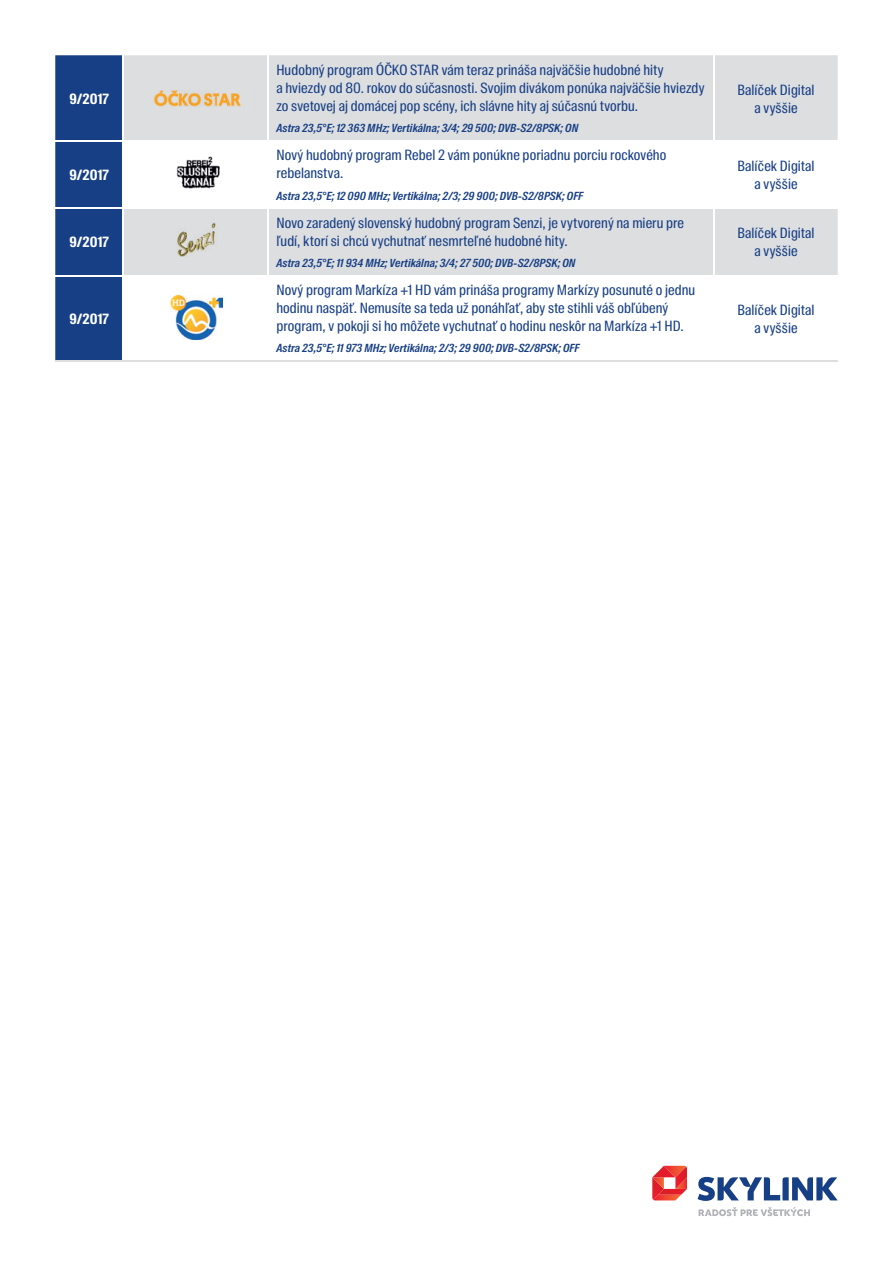
<style>
.page{position:relative;width:893px;height:1263px;background:#fff}
.page>*{position:absolute;margin:0;border:0;box-sizing:border-box;transform-origin:0 0}
.t1{font:14.25px/18px "Suisse Intl Cond";letter-spacing:.005em;color:#173f85}
.t2{font:700 14.25px "Suisse Intl Cond";letter-spacing:.005em;color:#fff}
.t3{font:italic 600 11.25px "Suisse Intl Cond";letter-spacing:.01em;color:#173f85}
</style>
<div class="page">
<svg style="left:699px;top:1207px;width:111px;height:9px"></svg>
<svg style="left:698px;top:1177px;width:140px;height:24px"></svg>
<svg style="left:652px;top:1166px;width:35px;height:34px"></svg>
<div style="left:55px;top:55px;width:67px;height:305px;background:#173f85"></div>
<div style="left:124px;top:55px;width:714px;height:85px;background:#dddee0"></div>
<div style="left:124px;top:209px;width:714px;height:66px;background:#dddee0"></div>
<hr style="left:267px;top:55px;width:2px;height:85px;background:#fff">
<hr style="left:714px;top:55px;width:1px;height:85px;background:#fff">
<hr style="left:267px;top:209px;width:2px;height:66px;background:#fff">
<hr style="left:714px;top:209px;width:1px;height:66px;background:#fff">
<hr style="left:55px;top:275px;width:68px;height:1px;background:#fff">
<hr style="left:55px;top:140px;width:68px;height:1px;background:#fff">
<hr style="left:55px;top:207px;width:68px;height:2px;background:#fff">
<hr style="left:55px;top:360px;width:68px;height:2px;background:#dddee0">
<hr style="left:123px;top:360px;width:145px;height:2px;background:#dddee0">
<hr style="left:268px;top:360px;width:446px;height:2px;background:#dddee0">
<hr style="left:714px;top:360px;width:124px;height:2px;background:#dddee0">
<img style="left:176px;top:222px;width:41px;height:34px">
<img style="left:171px;top:296px;width:51px;height:44px">
<img style="left:176px;top:156px;width:44px;height:32px">
<img style="left:140px;top:85px;width:115px;height:30px">
<p class="t2" style="left:70px;top:90px;width:41px">9/2017</p>
<p class="t2" style="left:70px;top:167px;width:41px">9/2017</p>
<p class="t2" style="left:70px;top:234px;width:41px">9/2017</p>
<p class="t2" style="left:70px;top:310px;width:41px">9/2017</p>
<p class="t1" style="left:276px;top:61px;width:430px">Hudobný program ÓČKO STAR vám teraz prináša najväčšie hudobné hity<br>a hviezdy od 80. rokov do súčasnosti. Svojim divákom ponúka najväčšie hviezdy zo svetovej aj domácej pop scény, ich slávne hity aj súčasnú tvorbu.</p>
<p class="t3" style="left:276px;top:122px;width:304px">Astra 23,5°E; 12 363 MHz; Vertikálna; 3/4; 29 500; DVB-S2/8PSK; ON</p>
<p class="t1" style="left:276px;top:146px;width:391px">Nový hudobný program Rebel 2 vám ponúkne poriadnu porciu rockového rebelanstva.</p>
<p class="t3" style="left:276px;top:189px;width:308px">Astra 23,5°E; 12 090 MHz; Vertikálna; 2/3; 29 900; DVB-S2/8PSK; OFF</p>
<p class="t1" style="left:276px;top:214px;width:409px">Novo zaradený slovenský hudobný program Senzi, je vytvorený na mieru pre ľudí, ktorí si chcú vychutnať nesmrteľné hudobné hity.</p>
<p class="t3" style="left:276px;top:256px;width:301px">Astra 23,5°E; 11 934 MHz; Vertikálna; 3/4; 27 500; DVB-S2/8PSK; ON</p>
<p class="t1" style="left:276px;top:281px;width:420px">Nový program Markíza +1 HD vám prináša programy Markízy posunuté o jednu hodinu naspäť. Nemusíte sa teda už ponáhľať, aby ste stihli váš obľúbený program, v pokoji si ho môžete vychutnať o hodinu neskôr na Markíza +1 HD.</p>
<p class="t3" style="left:276px;top:342px;width:305px">Astra 23,5°E; 11 973 MHz; Vertikálna; 2/3; 29 900; DVB-S2/8PSK; OFF</p>
<p class="t1" style="left:737px;top:81px;width:79px;text-align:center">Balíček Digital a vyššie</p>
<p class="t1" style="left:737px;top:157px;width:79px;text-align:center">Balíček Digital a vyššie</p>
<p class="t1" style="left:737px;top:224px;width:79px;text-align:center">Balíček Digital a vyššie</p>
<p class="t1" style="left:737px;top:301px;width:79px;text-align:center">Balíček Digital a vyššie</p>
</div>
